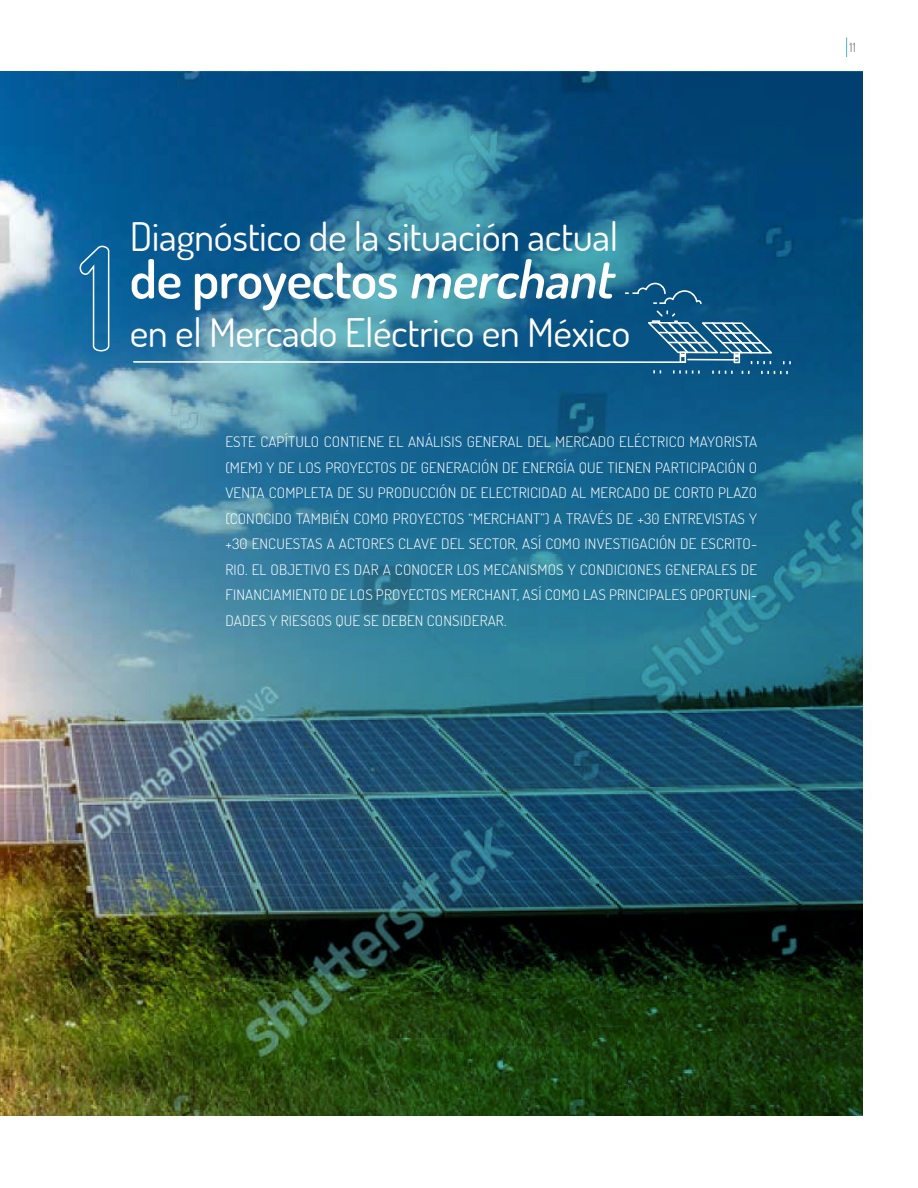
<style>
.page{position:relative;width:918px;height:1188px;background:#fff}
.page>*{position:absolute;margin:0;border:0;box-sizing:border-box;transform-origin:0 0}
.t1{font:600 52.35px "Dosis";letter-spacing:-.01em;color:#fff}
.t2{font:39.3px "Dosis";letter-spacing:-.01em;color:#fff}
.t3{font:300 14.4px/25.5px "Dosis";letter-spacing:.01em;color:#fff;text-align:justify;scale:1.06 1}
.t4{font:12.9px "Dosis";color:#878787;scale:1.05 1}
.s1{font-style:italic}
</style>
<div class="page">
<svg style="left:846px;top:38px;width:1px;height:19px"></svg>
<img style="left:0;top:72px;width:863px;height:1044px">
<svg style="left:625px;top:283px;width:77px;height:21px;background:#1f628d"></svg>
<hr style="left:133px;top:361px;width:553px;height:2px;background:#fff">
<svg style="left:653px;top:370px;width:8px;height:3px"></svg>
<svg style="left:673px;top:370px;width:27px;height:4px"></svg>
<svg style="left:712px;top:371px;width:21px;height:3px"></svg>
<svg style="left:742px;top:371px;width:8px;height:3px"></svg>
<svg style="left:761px;top:371px;width:27px;height:3px"></svg>
<svg style="left:783px;top:361px;width:8px;height:3px"></svg>
<svg style="left:648px;top:310px;width:124px;height:54px;background:#3a759c"></svg>
<svg style="left:79px;top:245px;width:31px;height:107px;background:#2978aa"></svg>
<h2 class="t2" style="left:130px;top:210px;width:490px">Diagnóstico de la situación actual</h2>
<h1 class="t1" style="left:130px;top:245px;width:496px">de proyectos <span class="s1">merchant</span></h1>
<h2 class="t2" style="left:130px;top:307px;width:502px">en el Mercado Eléctrico en México</h2>
<p class="t3" style="left:225px;top:429px;width:503px">ESTE CAPÍTULO CONTIENE EL ANÁLISIS GENERAL DEL MERCADO ELÉCTRICO MAYORISTA (MEM) Y DE LOS PROYECTOS DE GENERACIÓN DE ENERGÍA QUE TIENEN PARTICIPACIÓN O VENTA COMPLETA DE SU PRODUCCIÓN DE ELECTRICIDAD AL MERCADO DE CORTO PLAZO (CONOCIDO TAMBIÉN COMO PROYECTOS “MERCHANT”) A TRAVÉS DE +30 ENTREVISTAS Y +30 ENCUESTAS A ACTORES CLAVE DEL SECTOR, ASÍ COMO INVESTIGACIÓN DE ESCRITO-RIO. EL OBJETIVO ES DAR A CONOCER LOS MECANISMOS Y CONDICIONES GENERALES DE FINANCIAMIENTO DE LOS PROYECTOS MERCHANT, ASÍ COMO LAS PRINCIPALES OPORTUNI-DADES Y RIESGOS QUE SE DEBEN CONSIDERAR.</p>
<p class="t4" style="left:850px;top:39px;width:7px">11</p>
</div>
